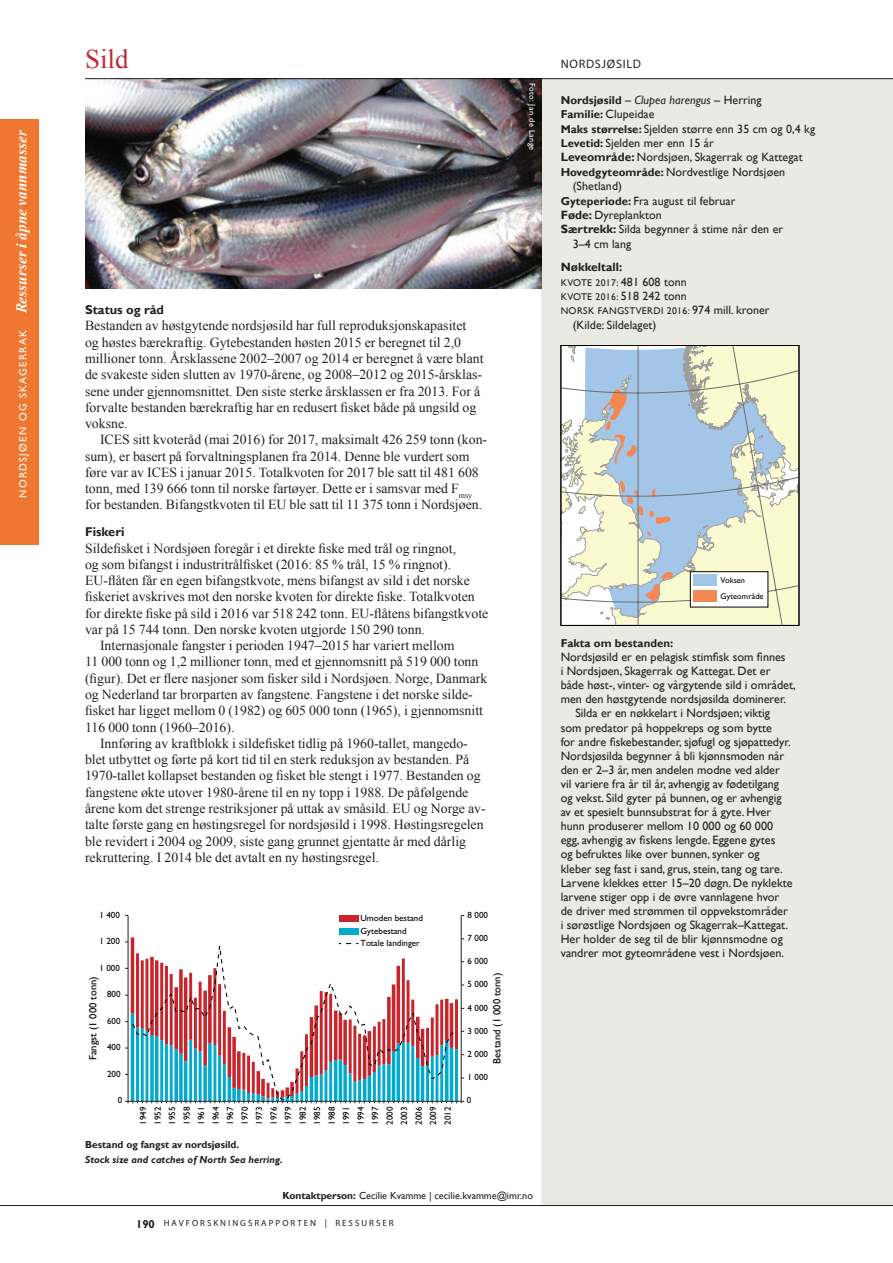
<style>
.page{position:relative;width:893px;height:1263px;background:#fff}
.page>*{position:absolute;margin:0;border:0;box-sizing:border-box;transform-origin:0 0}
.Art_TITTEL_hoved{font:27px "Times New Roman";color:#c12a35}
.t1{font:italic 700 15px "Times New Roman";letter-spacing:.01em;color:#fff}
.Art_TEKST_brødtekst{font:13.8px/16.2px "Times New Roman";color:#231f20}
.Art_TEKST_undertitt{font:700 12.75px "Gill Sans";color:#231f20}
.Art_TITTEL_bestand{font:12.3px "Myriad Pro";letter-spacing:.055em;color:#231f20}
.Art_FAKTA_bestand{font:12.15px/14.1px "Gill Sans";color:#231f20}
.Art_FAKTA_leksika{font:12px/14.4px "Gill Sans";letter-spacing:.005em;color:#231f20}
.Art_FAKTA_leksika-2{font:italic 12px "Gill Sans";letter-spacing:.005em;color:#231f20}
.Art_FAKTA_leksika-3{font:700 12px "Gill Sans";letter-spacing:.005em;color:#231f20}
.t2{font:700 11.4px "Gill Sans";letter-spacing:.005em;color:#231f20}
.t3{font:10.65px "Gill Sans";color:#000001}
.FIGURTEKST{font:10.2px "Gill Sans";color:#231f20}
.FIGURTEKST_ENGELSK{font:italic 700 10.2px "Gill Sans";color:#231f20}
.FIGURTEKST-2{font:700 10.2px "Gill Sans";color:#231f20}
.Art_FAKTA_leksika-4{font:9.75px "Gill Sans";letter-spacing:.035em;color:#231f20}
.t4{font:9px/14.5px "Gill Sans";color:#000001}
.FIGURTEKST-3{font:9px "Myriad Pro";letter-spacing:.22em;color:#231f20}
.t5{font:8.25px/15.9px "Gill Sans";letter-spacing:.01em;color:#040503}
.Foto_illustr__kred{font:8.25px "Gill Sans";letter-spacing:.05em;color:#fff}
.s1{font-family:"Gill Sans";font-weight:400;font-style:normal;font-size:10.5px}
.s2{font-weight:700}
.s3{font-weight:700;font-style:normal;font-size:11.4px}
.s4{font-style:normal}
.s5{font-weight:700;font-size:11.4px}
.s6{font-size:12px}
</style>
<div class="page">
<hr style="left:0;top:1205px;width:893px;height:1px;background:#231f20">
<div style="left:542px;top:79px;width:351px;height:1126px;background:#e9eae1"></div>
<hr style="left:85px;top:78px;width:808px;height:1px;background:#231f20">
<img style="left:85px;top:79px;width:457px;height:209px">
<div style="left:0;top:119px;width:38px;height:425px;background:#ef772f"></div>
<svg style="left:563px;top:347px;width:234px;height:277px;background:#d1dbd5"></svg>
<div style="left:561px;top:345px;width:238px;height:281px;border:1px solid #040503"></div>
<div style="left:690px;top:571px;width:78px;height:36px;background:#fff;border:1px solid #040503"></div>
<div style="left:693px;top:574px;width:23px;height:12px;background:#a3c5e8"></div>
<div style="left:693px;top:590px;width:23px;height:12px;background:#f58750"></div>
<div style="left:339px;top:915px;width:19px;height:6px;background:#c8242b"></div>
<div style="left:339px;top:928px;width:19px;height:6px;background:#00abcd"></div>
<hr style="left:131px;top:937px;width:3px;height:76px;background:#c8242b">
<hr style="left:461px;top:915px;width:1px;height:186px;background:#231f20">
<hr style="left:128px;top:915px;width:1px;height:186px;background:#231f20">
<svg style="left:125px;top:1087px;width:339px;height:16px"></svg>
<svg style="left:131px;top:938px;width:327px;height:163px"></svg>
<p class="t1" style="left:11px;top:498px;width:369px;rotate:-90deg"><span class="s1">NORDSJØEN OG SKAGERRAK</span> Ressurser i åpne vannmasser</p>
<p class="Art_TITTEL_hoved" style="left:85px;top:41px;width:45px">Sild</p>
<p class="Foto_illustr__kred" style="left:537px;top:83px;width:69px;rotate:90deg">Foto: Jan de Lange</p>
<p class="Art_TEKST_undertitt" style="left:85px;top:302px;width:80px">Status og råd</p>
<p class="Art_TEKST_brødtekst" style="left:85px;top:317px;width:400px">Bestanden av høstgytende nordsjøsild har full reproduksjonskapasitet<br>og høstes bærekraftig. Gytebestanden høsten 2015 er beregnet til 2,0 millioner tonn. Årsklassene 2002–2007 og 2014 er beregnet å være blant de svakeste siden slutten av 1970-årene, og 2008–2012 og 2015-årsklas&shy;sene under gjennomsnittet. Den siste sterke årsklassen er fra 2013. For å forvalte bestanden bærekraftig har en redusert fisket både på ungsild og voksne.</p>
<p class="Art_TEKST_brødtekst" style="left:85px;top:431px;width:404px;text-indent:15px">ICES sitt kvoteråd (mai 2016) for 2017, maksimalt 426 259 tonn (kon&shy;sum), er basert på forvaltningsplanen fra 2014. Denne ble vurdert som føre var av ICES i januar 2015. Totalkvoten for 2017 ble satt til 481 608 tonn, med 139 666 tonn til norske fartøyer. Dette er i samsvar med F<sub>msy </sub>for bestanden. Bifangstkvoten til EU ble satt til 11 375 tonn i Nordsjøen.</p>
<p class="Art_TEKST_undertitt" style="left:85px;top:524px;width:41px">Fiskeri</p>
<p class="Art_TEKST_brødtekst" style="left:85px;top:540px;width:405px">Sildefisket i Nordsjøen foregår i et direkte fiske med trål og ringnot,<br>og som bifangst i industritrålfisket (2016: 85 % trål, 15 % ringnot).<br>EU-flåten får en egen bifangstkvote, mens bifangst av sild i det norske fiskeriet avskrives mot den norske kvoten for direkte fiske. Totalkvoten for direkte fiske på sild i 2016 var 518 242 tonn. EU-flåtens bifangstkvote var på 15 744 tonn. Den norske kvoten utgjorde 150 290 tonn.</p>
<p class="Art_TEKST_brødtekst" style="left:85px;top:637px;width:404px;text-indent:15px">Internasjonale fangster i perioden 1947–2015 har variert mellom<br>11 000 tonn og 1,2 millioner tonn, med et gjennomsnitt på 519 000 tonn (figur). Det er flere nasjoner som fisker sild i Nordsjøen. Norge, Danmark og Nederland tar brorparten av fangstene. Fangstene i det norske silde&shy;fisket har ligget mellom 0 (1982) og 605 000 tonn (1965), i gjennomsnitt 116 000 tonn (1960–2016).</p>
<p class="Art_TEKST_brødtekst" style="left:85px;top:735px;width:402px;text-indent:15px">Innføring av kraftblokk i sildefisket tidlig på 1960-tallet, mangedo&shy;blet utbyttet og førte på kort tid til en sterk reduksjon av bestanden. På 1970-tallet kollapset bestanden og fisket ble stengt i 1977. Bestanden og fangstene økte utover 1980-årene til en ny topp i 1988. De påfølgende årene kom det strenge restriksjoner på uttak av småsild. EU og Norge av&shy;talte første gang en høstingsregel for nordsjøsild i 1998. Høstingsregelen ble revidert i 2004 og 2009, siste gang grunnet gjentatte år med dårlig rekruttering. I 2014 ble det avtalt en ny høstingsregel.</p>
<p class="t4" style="left:99px;top:907px;width:22px">1 400</p>
<p class="t4" style="left:99px;top:934px;width:22px">1 200</p>
<p class="t4" style="left:99px;top:960px;width:22px">1 000</p>
<p class="t3" style="left:87px;top:1060px;width:85px;rotate:-90deg">Fangst (1 000 tonn)</p>
<p class="t4" style="left:107px;top:987px;width:15px">800</p>
<p class="t4" style="left:107px;top:1013px;width:15px">600</p>
<p class="t4" style="left:107px;top:1040px;width:15px">400</p>
<p class="t4" style="left:107px;top:1067px;width:15px">200</p>
<p class="t4" style="left:118px;top:1093px;width:6px">0</p>
<p class="t4" style="left:361px;top:912px;width:64px;line-height:12.1px">Umoden bestand<br>Gytebestand<br>Totale landinger</p>
<p class="t4" style="left:136px;top:1125px;width:20px;text-align:justify;rotate:-90deg">1949<br>1952<br>1955<br>1958<br>1961<br>1964<br>1967<br>1970<br>1973<br>1976<br>1979<br>1982<br>1985<br>1988<br>1991<br>1994<br>1997<br>2000<br>2003<br>2006<br>2009<br>2012</p>
<p class="FIGURTEKST-2" style="left:85px;top:1138px;width:156px">Bestand og fangst av nordsjøsild.</p>
<p class="FIGURTEKST_ENGELSK" style="left:85px;top:1154px;width:199px">Stock size and catches of North Sea herring.</p>
<p class="t4" style="left:468px;top:907px;width:22px">8 000</p>
<p class="t4" style="left:468px;top:931px;width:22px">7 000</p>
<p class="t4" style="left:468px;top:954px;width:22px">6 000</p>
<p class="t3" style="left:491px;top:1063px;width:92px;rotate:-90deg">Bestand (1 000 tonn)</p>
<p class="t4" style="left:468px;top:977px;width:22px">5 000</p>
<p class="t4" style="left:468px;top:1000px;width:22px">4 000</p>
<p class="t4" style="left:468px;top:1023px;width:22px">3 000</p>
<p class="t4" style="left:468px;top:1047px;width:22px">2 000</p>
<p class="t4" style="left:468px;top:1070px;width:22px">1 000</p>
<p class="t4" style="left:467px;top:1093px;width:6px">0</p>
<p class="FIGURTEKST" style="left:283px;top:1189px;width:252px"><span class="s2">Kontaktperson:</span> Cecilie Kvamme | cecilie.kvamme@imr.no</p>
<p class="t2" style="left:136px;top:1217px;width:20px">190</p>
<p class="FIGURTEKST-3" style="left:164px;top:1217px;width:231px">HAVFORSKNINGSRAPPORTEN | RESSURSER</p>
<p class="Art_TITTEL_bestand" style="left:561px;top:56px;width:82px">NORDSJØSILD</p>
<p class="Art_FAKTA_leksika-2" style="left:561px;top:93px;width:203px"><span class="s3">Nordsjøsild</span> <span class="s4">–</span> Clupea harengus <span class="s4">– Herring</span></p>
<p class="Art_FAKTA_leksika" style="left:561px;top:107px;width:95px"><span class="s5">Familie:</span> Clupeidae</p>
<p class="Art_FAKTA_leksika" style="left:561px;top:122px;width:256px"><span class="s5">Maks størrelse:</span> Sjelden større enn 35 cm og 0,4 kg</p>
<p class="Art_FAKTA_leksika" style="left:561px;top:136px;width:155px"><span class="s5">Levetid:</span> Sjelden mer enn 15 år</p>
<p class="Art_FAKTA_leksika" style="left:561px;top:150px;width:244px"><span class="s2">Leveområde:</span> Nordsjøen, Skagerrak og Kattegat</p>
<p class="Art_FAKTA_leksika" style="left:573px;top:165px;width:214px;text-indent:-12px"><span class="s5">Hovedgyteområde:</span> Nordvestlige Nordsjøen (Shetland)</p>
<p class="Art_FAKTA_leksika" style="left:561px;top:194px;width:176px"><span class="s5">Gyteperiode:</span> Fra august til februar</p>
<p class="Art_FAKTA_leksika" style="left:561px;top:208px;width:103px"><span class="s2">Føde:</span> Dyreplankton</p>
<p class="Art_FAKTA_leksika" style="left:573px;top:222px;width:212px;text-indent:-12px"><span class="s2">Særtrekk:</span> Silda begynner å stime når den er<br>3–4 cm lang</p>
<p class="Art_FAKTA_leksika-3" style="left:561px;top:260px;width:63px">Nøkkeltall:</p>
<p class="Art_FAKTA_leksika-4" style="left:561px;top:277px;width:128px">KVOTE 2017: <span class="s6">481 608 tonn</span></p>
<p class="Art_FAKTA_leksika-4" style="left:561px;top:291px;width:128px">KVOTE 2016: <span class="s6">518 242 tonn</span></p>
<p class="Art_FAKTA_leksika-4" style="left:561px;top:305px;width:211px">NORSK FANGSTVERDI 2016: <span class="s6">974 mill. kroner</span></p>
<p class="Art_FAKTA_leksika" style="left:573px;top:318px;width:85px">(Kilde: Sildelaget)</p>
<p class="t5" style="left:720px;top:573px;width:45px">Voksen<br>Gyteområde</p>
<p class="t2" style="left:561px;top:636px;width:114px">Fakta om bestanden:</p>
<p class="Art_FAKTA_bestand" style="left:561px;top:650px;width:237px">Nordsjøsild er en pelagisk stimfisk som finnes<br>i Nordsjøen, Skagerrak og Kattegat. Det er både høst-, vinter- og vårgytende sild i området, men den høstgytende nordsjøsilda dominerer.</p>
<p class="Art_FAKTA_bestand" style="left:561px;top:706px;width:234px;text-indent:15px">Silda er en nøkkelart i Nordsjøen; viktig som predator på hoppekreps og som bytte<br>for andre fiskebestander, sjøfugl og sjøpattedyr.<br>Nordsjøsilda begynner å bli kjønnsmoden når den er 2–3 år, men andelen modne ved alder vil variere fra år til år, avhengig av fødetilgang og vekst. Sild gyter på bunnen, og er avhengig av et spesielt bunnsubstrat for å gyte. Hver hunn produserer mellom 10 000 og 60 000 egg, avhengig av fiskens lengde. Eggene gytes<br>og befruktes like over bunnen, synker og kleber seg fast i sand, grus, stein, tang og tare.<br>Larvene klekkes etter 15–20 døgn. De nyklekte larvene stiger opp i de øvre vannlagene hvor de driver med strømmen til oppvekstområder i sørøstlige Nordsjøen og Skagerrak–Kattegat.<br>Her holder de seg til de blir kjønnsmodne og vandrer mot gyteområdene vest i Nordsjøen.</p>
</div>
